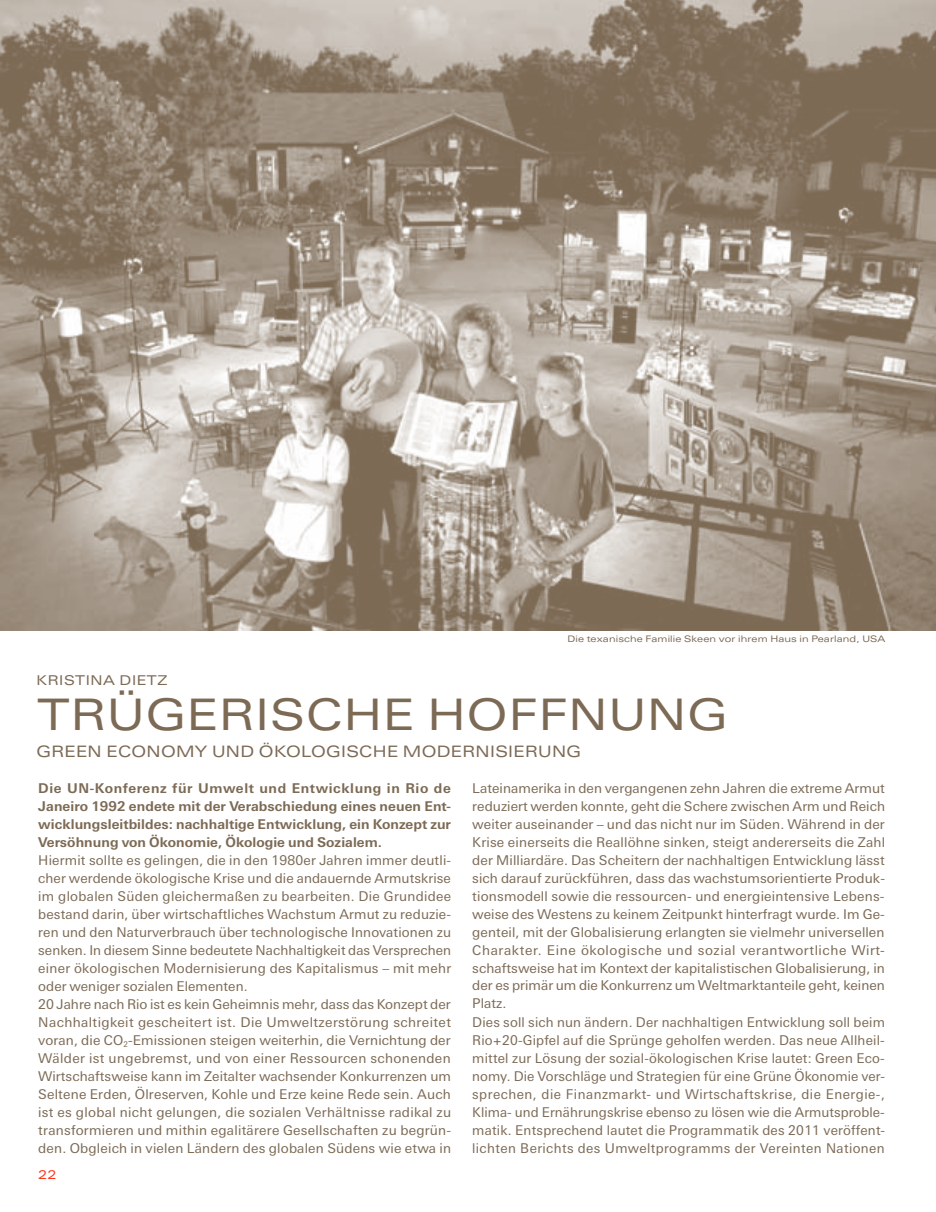
<style>
.page{position:relative;width:936px;height:1212px;background:#fff}
.page>*{position:absolute;margin:0;border:0;box-sizing:border-box;transform-origin:0 0}
.t1{font:43.5px "Linotype Univers Extd";letter-spacing:.025em;color:#7c6a55}
.t2{font:15.75px "Linotype Univers Extd";letter-spacing:.02em;color:#7c6a55}
.t3{font:13.5px/18px "Linotype Univers Basic";letter-spacing:.01em;color:#7c6a55}
.t4{font:700 13.5px/18px "Linotype Univers Basic";letter-spacing:.005em;color:#7c6a55;text-align:justify}
.t5{font:13.5px "Linotype Univers Extd";letter-spacing:.04em;color:#7c6a55}
.t6{font:12px "Linotype Univers Extd";color:#ff3319}
.t7{font:9px "Linotype Univers Extd";letter-spacing:.015em;color:#7c6a55}
</style>
<div class="page">
<img style="left:0;top:0;width:935px;height:630px">
<p class="t7" style="left:567px;top:633px;width:304px">DIE TEXANISCHE FAMILIE SKEEN VOR IHREM HAUS IN PEARLAND, USA</p>
<p class="t5" style="left:37px;top:672px;width:130px">KRISTINA D IETZ</p>
<h1 class="t1" style="left:38px;top:688px;width:683px">TRÜGERISCHE HOFFNUNG</h1>
<p class="t2" style="left:37px;top:742px;width:156px">GREEN ECONOMY</p>
<p class="t2" style="left:212px;top:742px;width:367px">UND ÖKOLOGISCHE MODERNISIERUNG</p>
<p class="t4" style="left:38px;top:779px;width:414px">Die UN-Konferenz für Umwelt und Entwicklung in Rio de Janeiro 1992 endete mit der Verabschiedung eines neuen Ent&shy;wicklungsleitbildes: nachhaltige Entwicklung, ein Konzept zur Versöhnung von Ökonomie, Ökologie und Sozialem.</p>
<p class="t3" style="left:38px;top:851px;width:414px">Hiermit sollte es gelingen, die in den 1980er Jahren immer deutli&shy;cher werdende ökologische Krise und die andauernde Armutskrise im globalen Süden gleichermaßen zu bearbeiten. Die Grundidee bestand darin, über wirtschaftliches Wachstum Armut zu reduzie&shy;ren und den Naturverbrauch über technologische Innovationen zu senken. In diesem Sinne bedeutete Nachhaltigkeit das Versprechen einer ökologischen Modernisierung des Kapitalismus – mit mehr oder weniger sozialen Elementen.<br>20 Jahre nach Rio ist es kein Geheimnis mehr, dass das Konzept der Nachhaltigkeit gescheitert ist. Die Umweltzerstörung schreitet voran, die CO<sub>2</sub>-Emissionen steigen weiterhin, die Vernichtung der Wälder ist ungebremst, und von einer Ressourcen schonenden Wirtschaftsweise kann im Zeitalter wachsender Konkurrenzen um Seltene Erden, Ölreserven, Kohle und Erze keine Rede sein. Auch ist es global nicht gelungen, die sozialen Verhältnisse radikal zu transformieren und mithin egalitärere Gesellschaften zu begrün&shy;den. Obgleich in vielen Ländern des globalen Südens wie etwa in</p>
<p class="t6" style="left:38px;top:1168px;width:20px">22</p>
<p class="t3" style="left:472px;top:779px;width:414px">Lateinamerika in den vergangenen zehn Jahren die extreme Armut reduziert werden konnte, geht die Schere zwischen Arm und Reich weiter auseinander – und das nicht nur im Süden. Während in der Krise einerseits die Reallöhne sinken, steigt andererseits die Zahl der Milliardäre. Das Scheitern der nachhaltigen Entwicklung lässt sich darauf zurückführen, dass das wachstumsorientierte Produk&shy;tionsmodell sowie die ressourcen- und energieintensive Lebens&shy;weise des Westens zu keinem Zeitpunkt hinterfragt wurde. Im Ge&shy;genteil, mit der Globalisierung erlangten sie vielmehr universellen Charakter. Eine ökologische und sozial verantwortliche Wirt&shy;schaftsweise hat im Kontext der kapitalistischen Globalisierung, in der es primär um die Konkurrenz um Weltmarktanteile geht, keinen Platz.<br>Dies soll sich nun ändern. Der nachhaltigen Entwicklung soll beim Rio+20-Gipfel auf die Sprünge geholfen werden. Das neue Allheil&shy;mittel zur Lösung der sozial-ökologischen Krise lautet: Green Eco&shy;nomy. Die Vorschläge und Strategien für eine Grüne Ökonomie ver&shy;sprechen, die Finanzmarkt- und Wirtschaftskrise, die Energie-, Klima- und Ernährungskrise ebenso zu lösen wie die Armutsproble&shy;matik. Entsprechend lautet die Programmatik des 2011 veröffent&shy;lichten Berichts des Umweltprogramms der Vereinten Nationen</p>
</div>
